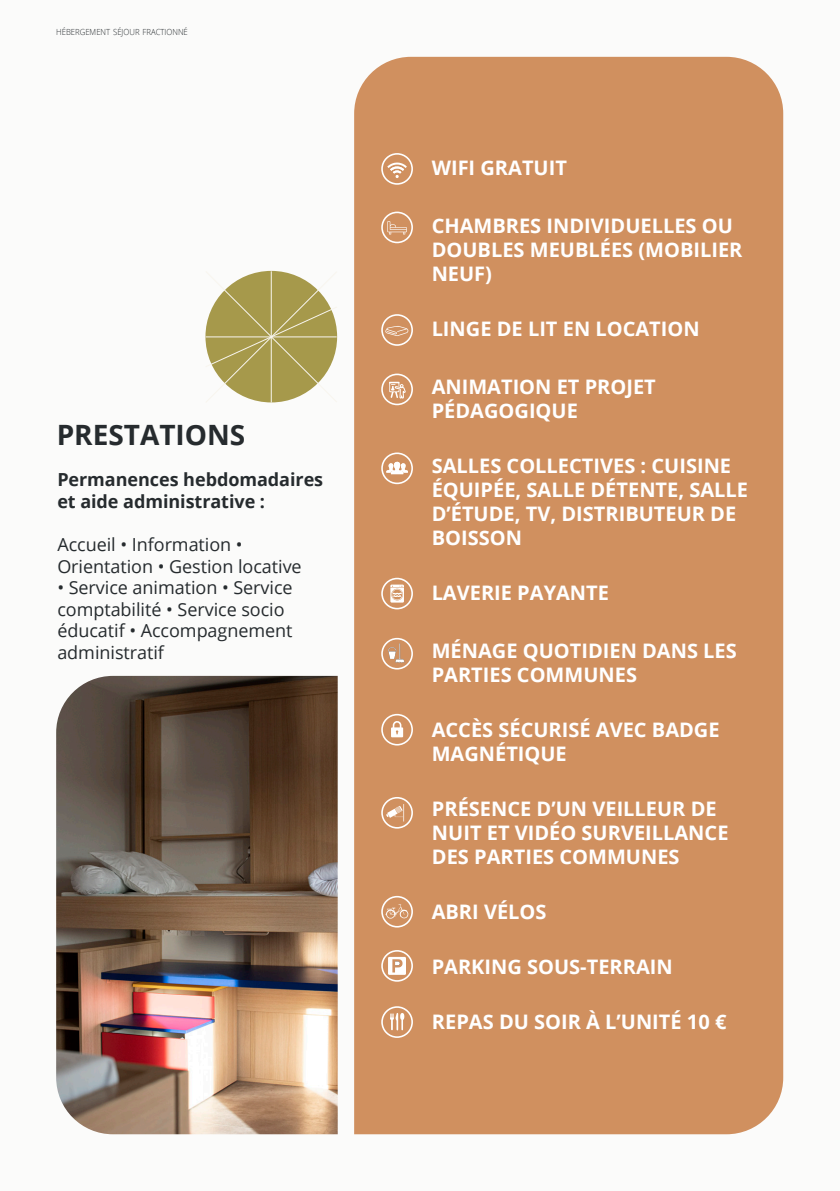
<style>
.page{position:relative;width:840px;height:1191px;background:#fff}
.page>*{position:absolute;margin:0;border:0;box-sizing:border-box;transform-origin:0 0}
.TITRE___COULEURS{font:700 28px "Open Sans";color:#262b2e}
.TITRE___COULEURS-2{font:700 20px/24px "Open Sans";color:#fff}
.LABEUR{font:18px/21.6px "Open Sans";letter-spacing:-.005em;color:#262b2e}
.LABEUR-2{font:700 18px/21.6px "Open Sans";letter-spacing:-.005em;color:#262b2e}
.TITRE___COULEURS-3{font:300 8.4px "Open Sans";color:#262b2e;scale:.92 1}
</style>
<div class="page">
<div style="left:0;top:0;width:839px;height:1191px;background:#fbfbfa"></div>
<div style="left:354px;top:57px;width:428px;height:1077px;background:#d0905f"></div>
<img style="left:56px;top:676px;width:281px;height:458px">
<svg style="left:387px;top:162px;width:19px;height:16px"></svg>
<div style="left:381px;top:153px;width:31px;height:32px;border:2px solid #fff;border-radius:50%"></div>
<div style="left:381px;top:212px;width:31px;height:31px;border:2px solid #fff;border-radius:50%"></div>
<svg style="left:387px;top:221px;width:19px;height:13px"></svg>
<div style="left:381px;top:314px;width:31px;height:32px;border:2px solid #fff;border-radius:50%"></div>
<svg style="left:384px;top:326px;width:24px;height:10px"></svg>
<div style="left:381px;top:373px;width:31px;height:32px;border:2px solid #fff;border-radius:50%"></div>
<svg style="left:388px;top:382px;width:17px;height:16px"></svg>
<div style="left:381px;top:452px;width:31px;height:32px;border:2px solid #fff;border-radius:50%"></div>
<svg style="left:386px;top:462px;width:21px;height:12px"></svg>
<div style="left:381px;top:578px;width:31px;height:31px;border:2px solid #fff;border-radius:50%"></div>
<svg style="left:390px;top:584px;width:14px;height:18px"></svg>
<div style="left:381px;top:638px;width:31px;height:31px;border:2px solid #fff;border-radius:50%"></div>
<svg style="left:388px;top:643px;width:16px;height:19px"></svg>
<div style="left:381px;top:714px;width:31px;height:31px;border:2px solid #fff;border-radius:50%"></div>
<svg style="left:391px;top:720px;width:12px;height:17px"></svg>
<div style="left:381px;top:797px;width:31px;height:31px;border:2px solid #fff;border-radius:50%"></div>
<svg style="left:386px;top:804px;width:18px;height:17px"></svg>
<div style="left:381px;top:896px;width:31px;height:31px;border:2px solid #fff;border-radius:50%"></div>
<svg style="left:385px;top:904px;width:24px;height:15px"></svg>
<div style="left:381px;top:950px;width:31px;height:31px;border:2px solid #fff;border-radius:50%"></div>
<svg style="left:388px;top:957px;width:18px;height:18px"></svg>
<div style="left:381px;top:1006px;width:31px;height:32px;border:2px solid #fff;border-radius:50%"></div>
<svg style="left:390px;top:1012px;width:14px;height:18px"></svg>
<svg style="left:205px;top:270px;width:132px;height:133px"></svg>
<p class="TITRE___COULEURS-3" style="left:56px;top:26px;width:144px">HÉBERGEMENT SÉJOUR FRACTIONNÉ</p>
<p class="TITRE___COULEURS" style="left:57px;top:415px;width:190px">PRESTATIONS</p>
<p class="LABEUR-2" style="left:57px;top:468px;width:267px">Permanences hebdomadaires et aide administrative :</p>
<p class="LABEUR" style="left:57px;top:533px;width:246px">Accueil • Information •<br>Orientation • Gestion locative</p>
<p class="LABEUR" style="left:57px;top:576px;width:237px">• Service animation • Service comptabilité • Service socio éducatif • Accompagnement administratif</p>
<p class="TITRE___COULEURS-2" style="left:431px;top:155px;width:137px">WIFI GRATUIT</p>
<p class="TITRE___COULEURS-2" style="left:431px;top:213px;width:312px">CHAMBRES INDIVIDUELLES OU<br>DOUBLES MEUBLÉES (MOBILIER<br>NEUF)</p>
<p class="TITRE___COULEURS-2" style="left:431px;top:316px;width:269px">LINGE DE LIT EN LOCATION</p>
<p class="TITRE___COULEURS-2" style="left:431px;top:374px;width:225px">ANIMATION ET PROJET<br>PÉDAGOGIQUE</p>
<p class="TITRE___COULEURS-2" style="left:431px;top:453px;width:318px">SALLES COLLECTIVES : CUISINE<br>ÉQUIPÉE, SALLE DÉTENTE, SALLE<br>D’ÉTUDE, TV, DISTRIBUTEUR DE<br>BOISSON</p>
<p class="TITRE___COULEURS-2" style="left:431px;top:580px;width:179px">LAVERIE PAYANTE</p>
<p class="TITRE___COULEURS-2" style="left:431px;top:638px;width:306px">MÉNAGE QUOTIDIEN DANS LES<br>PARTIES COMMUNES</p>
<p class="TITRE___COULEURS-2" style="left:431px;top:717px;width:289px">ACCÈS SÉCURISÉ AVEC BADGE<br>MAGNÉTIQUE</p>
<p class="TITRE___COULEURS-2" style="left:431px;top:796px;width:298px">PRÉSENCE D’UN VEILLEUR DE<br>NUIT ET VIDÉO SURVEILLANCE<br>DES PARTIES COMMUNES</p>
<p class="TITRE___COULEURS-2" style="left:431px;top:899px;width:116px">ABRI VÉLOS</p>
<p class="TITRE___COULEURS-2" style="left:431px;top:954px;width:242px">PARKING SOUS-TERRAIN</p>
<p class="TITRE___COULEURS-2" style="left:431px;top:1009px;width:296px">REPAS DU SOIR À L’UNITÉ 10 €</p>
</div>
